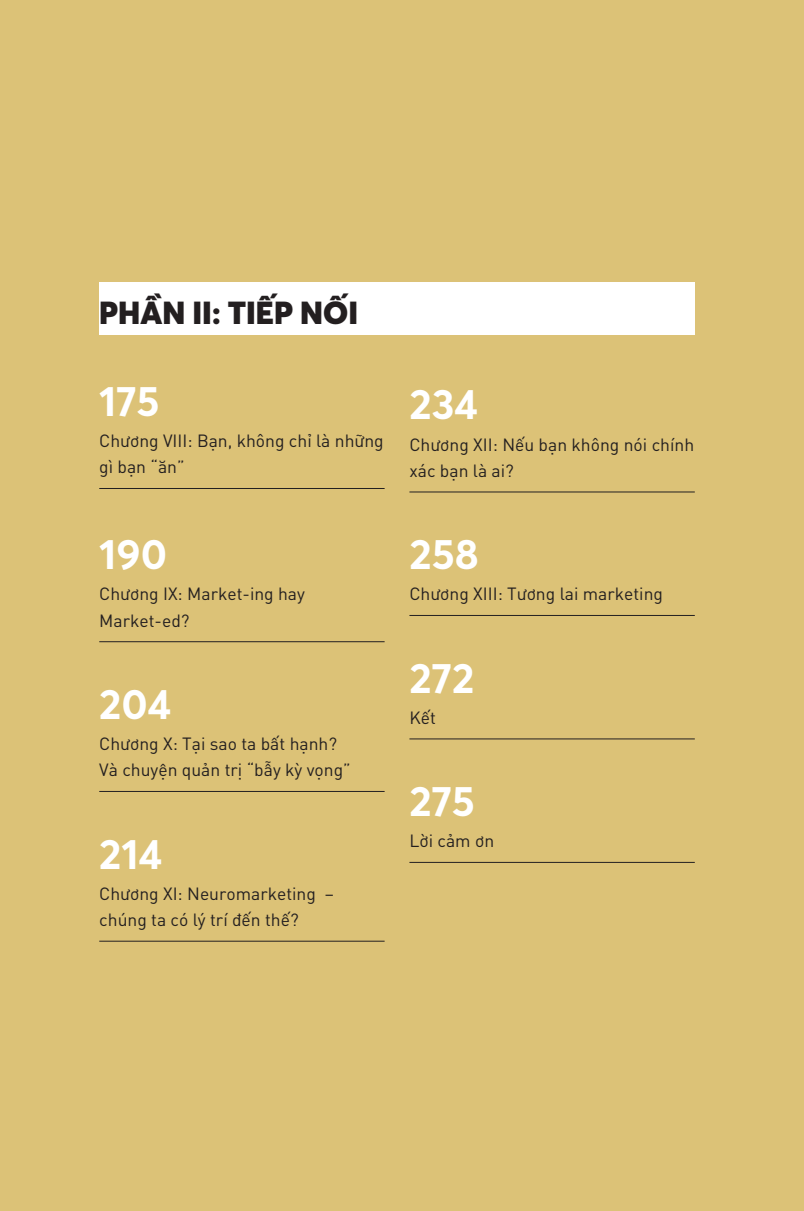
<style>
.page{position:relative;width:804px;height:1211px;background:#fff}
.page>*{position:absolute;margin:0;border:0;box-sizing:border-box;transform-origin:0 0}
.t1{font:700 42px "Averta Std CY";color:#fff}
.t2{font:900 31.5px "Averta Std CY";color:#231f20}
.t3{font:17.5px/26.2px "i Ciel DIN Pro";color:#231f20}
</style>
<div class="page">
<div style="left:0;top:0;width:804px;height:1210px;background:#dcc277"></div>
<div style="left:99px;top:283px;width:595px;height:52px;background:#fff"></div>
<hr style="left:99px;top:488px;width:285px;height:1px;background:#231f20">
<hr style="left:99px;top:641px;width:285px;height:1px;background:#231f20">
<hr style="left:99px;top:791px;width:285px;height:1px;background:#231f20">
<hr style="left:99px;top:940px;width:285px;height:1px;background:#231f20">
<hr style="left:409px;top:491px;width:285px;height:1px;background:#231f20">
<hr style="left:409px;top:615px;width:285px;height:1px;background:#231f20">
<hr style="left:409px;top:738px;width:285px;height:1px;background:#231f20">
<hr style="left:409px;top:862px;width:285px;height:1px;background:#231f20">
<p class="t2" style="left:99px;top:290px;width:260px">PHẦN II: TIẾP NỐI</p>
<p class="t1" style="left:99px;top:371px;width:62px">175</p>
<p class="t3" style="left:99px;top:428px;width:286px">Chương VIII: Bạn, không chỉ là những gì bạn “ăn”</p>
<p class="t1" style="left:99px;top:524px;width:69px">190</p>
<p class="t3" style="left:99px;top:581px;width:207px">Chương IX: Market-ing hay<br>Market-ed?</p>
<p class="t1" style="left:99px;top:674px;width:74px">204</p>
<p class="t3" style="left:99px;top:731px;width:253px">Chương X: Tại sao ta bất hạnh?<br>Và chuyện quản trị “bẫy kỳ vọng”</p>
<p class="t1" style="left:99px;top:824px;width:65px">214</p>
<p class="t3" style="left:99px;top:880px;width:236px">Chương XI: Neuromarketing – chúng ta có lý trí đến thế?</p>
<p class="t1" style="left:409px;top:375px;width:70px">234</p>
<p class="t3" style="left:409px;top:431px;width:286px">Chương XII: Nếu bạn không nói chính xác bạn là ai?</p>
<p class="t1" style="left:409px;top:524px;width:71px">258</p>
<p class="t3" style="left:409px;top:581px;width:255px">Chương XIII: Tương lai marketing</p>
<p class="t1" style="left:409px;top:648px;width:66px">272</p>
<p class="t3" style="left:409px;top:704px;width:28px">Kết</p>
<p class="t1" style="left:409px;top:771px;width:67px">275</p>
<p class="t3" style="left:409px;top:828px;width:86px">Lời cảm ơn</p>
</div>
